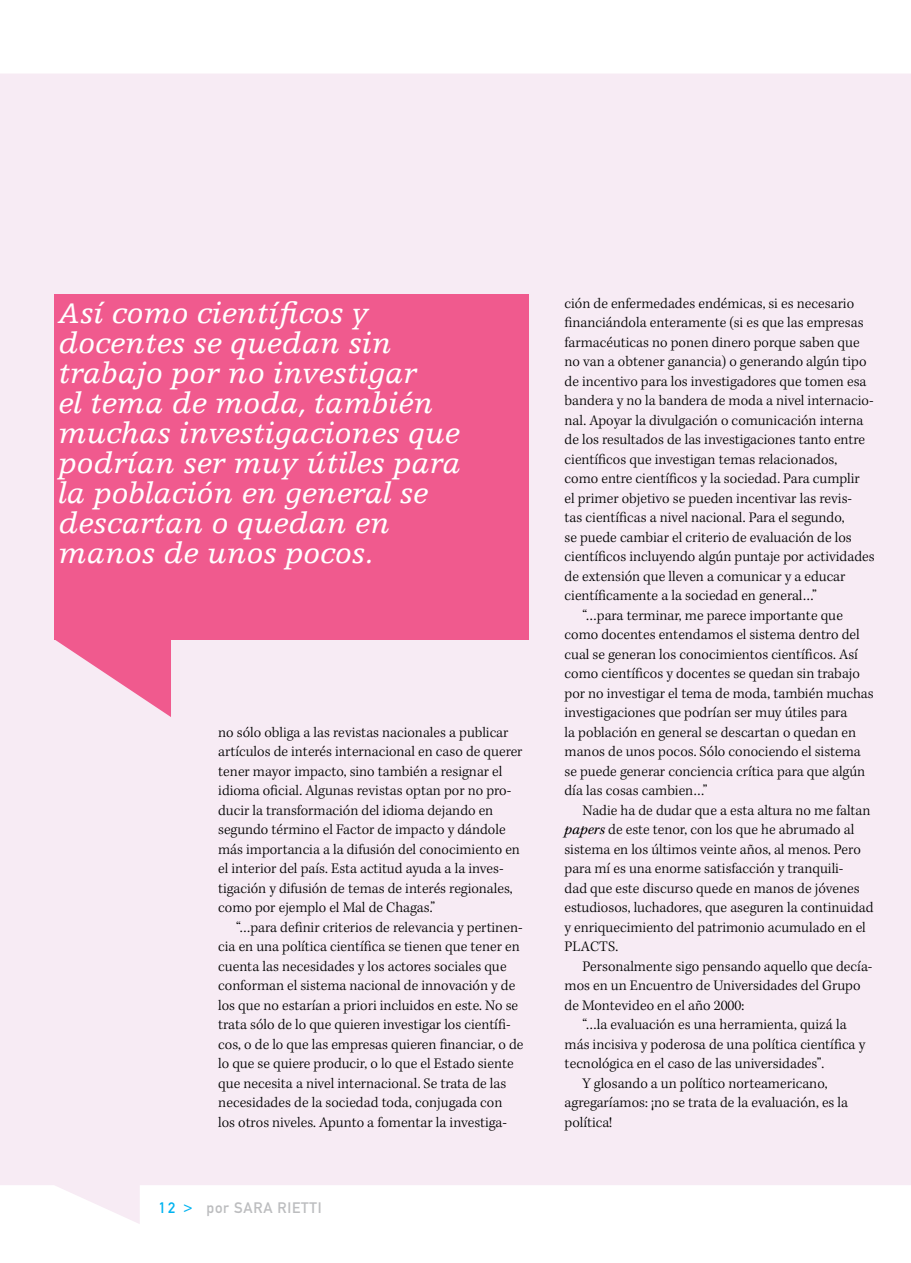
<style>
.page{position:relative;width:911px;height:1263px;background:#fff}
.page>*{position:absolute;margin:0;border:0;box-sizing:border-box;transform-origin:0 0}
.t1{font:italic 30px/30px "Egyptienne F";color:#fff}
.t2{font:300 15px/19.5px "Kepler Std";color:#000}
.t3{font:15px "DIN Mittelschrift";letter-spacing:.05em;color:#bcbdbf}
.s1{color:#00b3f0}
.s2{font-weight:400;font-style:italic}
</style>
<div class="page">
<div style="left:0;top:74px;width:911px;height:1150px;background:#f7ebf4"></div>
<div style="left:54px;top:294px;width:475px;height:345px;background:#f05a8e"></div>
<svg style="left:54px;top:639px;width:117px;height:78px"></svg>
<h1 class="t1" style="left:58px;top:298px;width:404px">Así como científicos y docentes se quedan sin trabajo por no investigar<br>el tema de moda, también muchas investigaciones que podrían ser muy útiles para la población en general se descartan o quedan en manos de unos pocos.</h1>
<p class="t2" style="left:218px;top:723px;width:306px">no sólo obliga a las revistas nacionales a publicar artículos de interés internacional en caso de querer tener mayor impacto, sino también a resignar el idioma oficial. Algunas revistas optan por no pro&shy;ducir la transformación del idioma dejando en segundo término el Factor de impacto y dándole más importancia a la difusión del conocimiento en el interior del país. Esta actitud ayuda a la inves&shy;tigación y difusión de temas de interés regionales, como por ejemplo el Mal de Chagas.”</p>
<p class="t2" style="left:218px;top:918px;width:307px;text-indent:18px">“…para definir criterios de relevancia y pertinen&shy;cia en una política científica se tienen que tener en cuenta las necesidades y los actores sociales que conforman el sistema nacional de innovación y de los que no estarían a priori incluidos en este. No se trata sólo de lo que quieren investigar los científi&shy;cos, o de lo que las empresas quieren financiar, o de lo que se quiere producir, o lo que el Estado siente que necesita a nivel internacional. Se trata de las necesidades de la sociedad toda, conjugada con<br>los otros niveles. Apunto a fomentar la investiga-</p>
<p class="t3" style="left:159px;top:1199px;width:164px"><span class="s1">12 &gt;</span> POR SARA RIETTI</p>
<p class="t2" style="left:565px;top:294px;width:291px">ción de enfermedades endémicas, si es necesario</p>
<p class="t2" style="left:565px;top:313px;width:300px">financiándola enteramente (si es que las empresas</p>
<p class="t2" style="left:565px;top:333px;width:297px">farmacéuticas no ponen dinero porque saben que</p>
<p class="t2" style="left:565px;top:352px;width:303px">no van a obtener ganancia) o generando algún tipo</p>
<p class="t2" style="left:565px;top:372px;width:303px">de incentivo para los investigadores que tomen esa</p>
<p class="t2" style="left:565px;top:391px;width:310px">bandera y no la bandera de moda a nivel internacio-</p>
<p class="t2" style="left:565px;top:411px;width:300px">nal. Apoyar la divulgación o comunicación interna</p>
<p class="t2" style="left:565px;top:430px;width:302px">de los resultados de las investigaciones tanto entre</p>
<p class="t2" style="left:565px;top:450px;width:274px">científicos que investigan temas relacionados,</p>
<p class="t2" style="left:565px;top:469px;width:297px">como entre científicos y la sociedad. Para cumplir</p>
<p class="t2" style="left:565px;top:489px;width:289px">el primer objetivo se pueden incentivar las revis-</p>
<p class="t2" style="left:565px;top:508px;width:282px">tas científicas a nivel nacional. Para el segundo,</p>
<p class="t2" style="left:565px;top:528px;width:289px">se puede cambiar el criterio de evaluación de los</p>
<p class="t2" style="left:565px;top:547px;width:312px">científicos incluyendo algún puntaje por actividades</p>
<p class="t2" style="left:565px;top:567px;width:282px">de extensión que lleven a comunicar y a educar</p>
<p class="t2" style="left:565px;top:586px;width:254px">científicamente a la sociedad en general…”</p>
<p class="t2" style="left:583px;top:606px;width:262px">“…para terminar, me parece importante que</p>
<p class="t2" style="left:565px;top:625px;width:297px">como docentes entendamos el sistema dentro del</p>
<p class="t2" style="left:565px;top:645px;width:295px">cual se generan los conocimientos científicos. Así</p>
<p class="t2" style="left:565px;top:664px;width:297px">como científicos y docentes se quedan sin trabajo</p>
<p class="t2" style="left:565px;top:684px;width:311px">por no investigar el tema de moda, también muchas</p>
<p class="t2" style="left:565px;top:703px;width:284px">investigaciones que podrían ser muy útiles para</p>
<p class="t2" style="left:565px;top:723px;width:293px">la población en general se descartan o quedan en</p>
<p class="t2" style="left:565px;top:742px;width:298px">manos de unos pocos. Sólo conociendo el sistema</p>
<p class="t2" style="left:565px;top:762px;width:302px">se puede generar conciencia crítica para que algún</p>
<p class="t2" style="left:565px;top:781px;width:144px">día las cosas cambien…”</p>
<p class="t2" style="left:583px;top:801px;width:289px">Nadie ha de dudar que a esta altura no me faltan</p>
<p class="t2" style="left:565px;top:820px;width:291px"><span class="s2">papers</span> de este tenor, con los que he abrumado al</p>
<p class="t2" style="left:565px;top:840px;width:298px">sistema en los últimos veinte años, al menos. Pero</p>
<p class="t2" style="left:565px;top:859px;width:280px">para mí es una enorme satisfacción y tranquili-</p>
<p class="t2" style="left:565px;top:879px;width:297px">dad que este discurso quede en manos de jóvenes</p>
<p class="t2" style="left:565px;top:898px;width:311px">estudiosos, luchadores, que aseguren la continuidad</p>
<p class="t2" style="left:565px;top:918px;width:303px">y enriquecimiento del patrimonio acumulado en el</p>
<p class="t2" style="left:565px;top:937px;width:55px">PLACTS.</p>
<p class="t2" style="left:583px;top:957px;width:291px">Personalmente sigo pensando aquello que decía-</p>
<p class="t2" style="left:565px;top:976px;width:297px">mos en un Encuentro de Universidades del Grupo</p>
<p class="t2" style="left:565px;top:996px;width:181px">de Montevideo en el año 2000:</p>
<p class="t2" style="left:583px;top:1015px;width:265px">“…la evaluación es una herramienta, quizá la</p>
<p class="t2" style="left:565px;top:1035px;width:302px">más incisiva y poderosa de una política científica y</p>
<p class="t2" style="left:565px;top:1054px;width:261px">tecnológica en el caso de las universidades”.</p>
<p class="t2" style="left:583px;top:1074px;width:246px">Y glosando a un político norteamericano,</p>
<p class="t2" style="left:565px;top:1093px;width:285px">agregaríamos: ¡no se trata de la evaluación, es la</p>
<p class="t2" style="left:565px;top:1113px;width:49px">política!</p>
</div>
